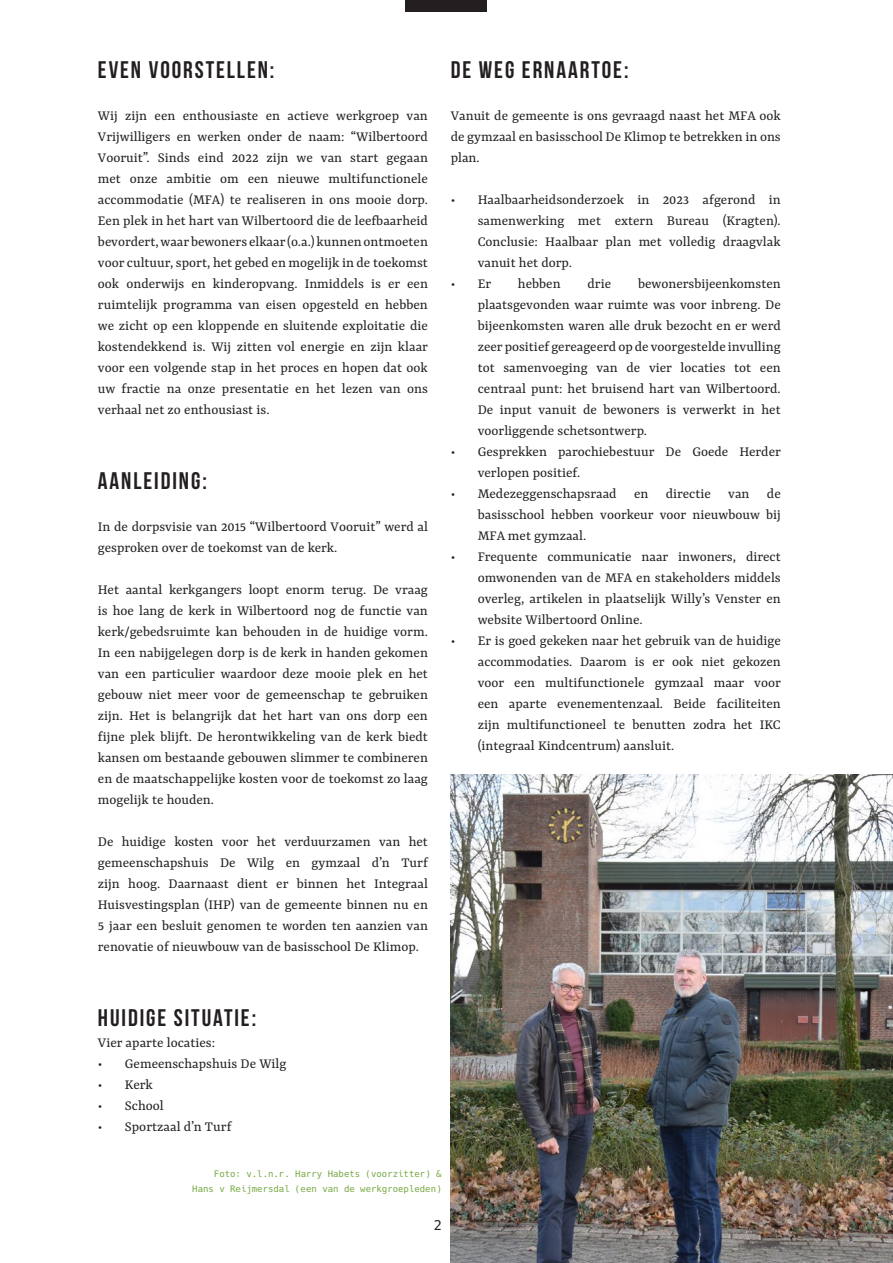
<style>
.page{position:relative;width:893px;height:1263px;background:#fff}
.page>*{position:absolute;margin:0;border:0;box-sizing:border-box;transform-origin:0 0}
.Headline{font:24px "Bebas Neue";letter-spacing:.08em;color:#231f20}
.Body_Text_-_For_Excerpt{font:15px/21px "Yrsa";color:#231f20;text-align:justify}
.Body_Text{font:15px/21px "Yrsa";color:#231f20;text-align:justify}
.t1{font:13.5px "Hack";color:#231f20}
.Caption_Text{font:9px/15px "Hack";color:#77a942;text-align:right}
</style>
<div class="page">
<img style="left:451px;top:774px;width:442px;height:489px">
<div style="left:405px;top:0;width:82px;height:11px;background:#231f20"></div>
<p class="Headline" style="left:98px;top:56px;width:178px">EVEN VOORSTELLEN:</p>
<p class="Body_Text_-_For_Excerpt" style="left:98px;top:105px;width:332px">Wij zijn een enthousiaste en actieve werkgroep van Vrijwilligers en werken onder de naam: “Wilbertoord Vooruit”. Sinds eind 2022 zijn we van start gegaan met onze ambitie om een nieuwe multifunctionele accommodatie (MFA) te realiseren in ons mooie dorp.<br>Een plek in het hart van Wilbertoord die de leefbaarheid bevordert, waar bewoners elkaar (o.a.) kunnen ontmoeten voor cultuur, sport, het gebed en mogelijk in de toekomst ook onderwijs en kinderopvang. Inmiddels is er een ruimtelijk programma van eisen opgesteld en hebben we zicht op een kloppende en sluitende exploitatie die kostendekkend is. Wij zitten vol energie en zijn klaar voor een volgende stap in het proces en hopen dat ook uw fractie na onze presentatie en het lezen van ons verhaal net zo enthousiast is.</p>
<p class="Headline" style="left:98px;top:467px;width:110px">AANLEIDING:</p>
<p class="Body_Text" style="left:98px;top:516px;width:332px">In de dorpsvisie van 2015 “Wilbertoord Vooruit” werd al gesproken over de toekomst van de kerk.</p>
<p class="Body_Text" style="left:98px;top:579px;width:332px">Het aantal kerkgangers loopt enorm terug. De vraag is hoe lang de kerk in Wilbertoord nog de functie van kerk/gebedsruimte kan behouden in de huidige vorm.<br>In een nabijgelegen dorp is de kerk in handen gekomen van een particulier waardoor deze mooie plek en het gebouw niet meer voor de gemeenschap te gebruiken zijn. Het is belangrijk dat het hart van ons dorp een fijne plek blijft. De herontwikkeling van de kerk biedt kansen om bestaande gebouwen slimmer te combineren en de maatschappelijke kosten voor de toekomst zo laag mogelijk te houden.</p>
<p class="Body_Text" style="left:98px;top:831px;width:332px">De huidige kosten voor het verduurzamen van het gemeenschapshuis De Wilg en gymzaal d’n Turf zijn hoog. Daarnaast dient er binnen het Integraal Huisvestingsplan (IHP) van de gemeente binnen nu en 5 jaar een besluit genomen te worden ten aanzien van renovatie of nieuwbouw van de basisschool De Klimop.</p>
<p class="Headline" style="left:451px;top:56px;width:179px">DE WEG ERNAARTOE:</p>
<p class="Body_Text" style="left:451px;top:105px;width:332px">Vanuit de gemeente is ons gevraagd naast het MFA ook de gymzaal en basisschool De Klimop te betrekken in ons plan.</p>
<p class="Body_Text_-_For_Excerpt" style="left:478px;top:189px;width:304px;text-indent:-27px">• Haalbaarheidsonderzoek in 2023 afgerond in samenwerking met extern Bureau (Kragten).<br>Conclusie: Haalbaar plan met volledig draagvlak vanuit het dorp.</p>
<p class="Body_Text_-_For_Excerpt" style="left:451px;top:273px;width:42px">• Er</p>
<p class="Body_Text_-_For_Excerpt" style="left:518px;top:273px;width:44px">hebben</p>
<p class="Body_Text_-_For_Excerpt" style="left:588px;top:273px;width:25px">drie</p>
<p class="Body_Text_-_For_Excerpt" style="left:478px;top:273px;width:305px;text-indent:160px">bewonersbijeenkomsten plaatsgevonden waar ruimte was voor inbreng. De bijeenkomsten waren alle druk bezocht en er werd zeer positief gereageerd op de voorgestelde invulling tot samenvoeging van de vier locaties tot een centraal punt: het bruisend hart van Wilbertoord.<br>De input vanuit de bewoners is verwerkt in het voorliggende schetsontwerp.</p>
<p class="Body_Text_-_For_Excerpt" style="left:478px;top:441px;width:305px;text-indent:-27px">• Gesprekken parochiebestuur De Goede Herder verlopen positief.</p>
<p class="Body_Text_-_For_Excerpt" style="left:478px;top:483px;width:305px;text-indent:-27px">• Medezeggenschapsraad en directie van de basisschool hebben voorkeur voor nieuwbouw bij MFA met gymzaal.</p>
<p class="Body_Text_-_For_Excerpt" style="left:478px;top:546px;width:305px;text-indent:-27px">• Frequente communicatie naar inwoners, direct omwonenden van de MFA en stakeholders middels overleg, artikelen in plaatselijk Willy’s Venster en website Wilbertoord Online.</p>
<p class="Body_Text_-_For_Excerpt" style="left:478px;top:630px;width:305px;text-indent:-27px">• Er is goed gekeken naar het gebruik van de huidige accommodaties. Daarom is er ook niet gekozen voor een multifunctionele gymzaal maar voor een aparte evenementenzaal. Beide faciliteiten zijn multifunctioneel te benutten zodra het IKC (integraal Kindcentrum) aansluit.</p>
<p class="Headline" style="left:98px;top:1004px;width:160px">HUIDIGE SITUATIE:</p>
<p class="Body_Text" style="left:98px;top:1032px;width:119px">Vier aparte locaties:</p>
<p class="Body_Text_-_For_Excerpt" style="left:98px;top:1053px;width:190px">• Gemeenschapshuis De Wilg</p>
<p class="Body_Text_-_For_Excerpt" style="left:98px;top:1074px;width:56px">• Kerk</p>
<p class="Body_Text_-_For_Excerpt" style="left:98px;top:1095px;width:67px">• School</p>
<p class="Body_Text_-_For_Excerpt" style="left:98px;top:1116px;width:135px">• Sportzaal d’n Turf</p>
<p class="Caption_Text" style="left:192px;top:1166px;width:251px">Foto: v.l.n.r. Harry Habets (voorzitter) &amp;<br>Hans v Reijmersdal (een van de werkgroepleden)</p>
<p class="t1" style="left:434px;top:1216px;width:10px">2</p>
</div>
